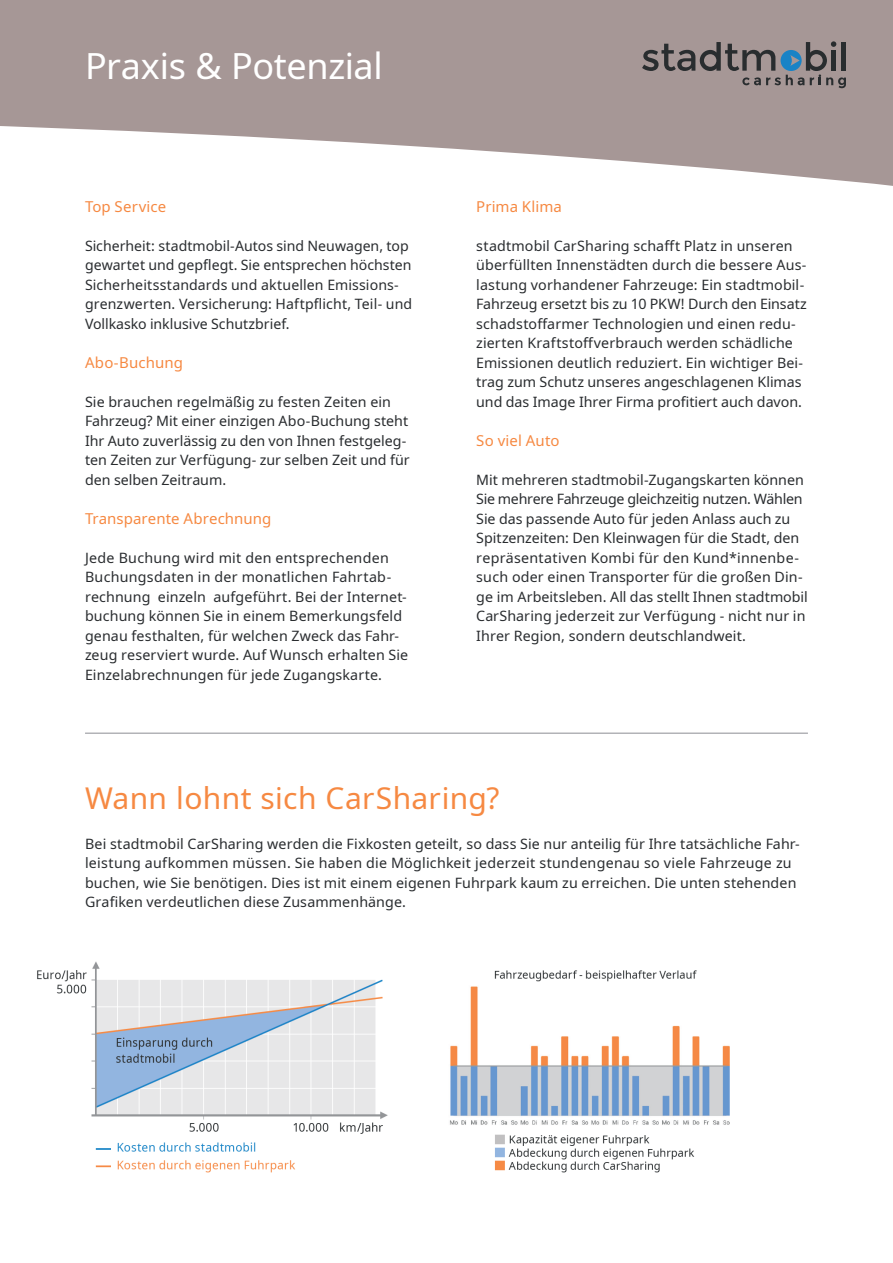
<style>
.page{position:relative;width:893px;height:1263px;background:#fff}
.page>*{position:absolute;margin:0;border:0;box-sizing:border-box;transform-origin:0 0}
.Headline_1{font:36px "Noto Sans";letter-spacing:-.01em;color:#fff}
.Headline_2{font:30px "Noto Sans";letter-spacing:.01em;color:#f68942}
.Subheadlines_Innente{font:15px "Noto Sans";letter-spacing:.005em;color:#f68942}
.Copy_Innenteil{font:14.25px/19.5px "Noto Sans";letter-spacing:.005em;color:#292c2f}
</style>
<div class="page">
<svg style="left:0;top:0;width:893px;height:186px;fill:#a69796"></svg>
<svg style="left:642px;top:41px;width:204px;height:47px;background:#847d7f"></svg>
<img style="left:37px;top:961px;width:693px;height:212px">
<hr style="left:85px;top:732px;width:723px;height:2px;background:#b2b3b7">
<p class="Headline_1" style="left:85px;top:41px;width:299px">Praxis &amp; Potenzial</p>
<p class="Subheadlines_Innente" style="left:85px;top:196px;width:83px">Top Service</p>
<p class="Copy_Innenteil" style="left:85px;top:236px;width:329px">Sicherheit: stadtmobil-Autos sind Neuwagen, top gewartet und gepflegt. Sie entsprechen höchsten Sicherheitsstandards und aktuellen Emissions&shy;grenzwerten. Versicherung: Haftpflicht, Teil- und Vollkasko inklusive Schutzbrief.</p>
<p class="Subheadlines_Innente" style="left:85px;top:352px;width:99px">Abo-Buchung</p>
<p class="Copy_Innenteil" style="left:85px;top:392px;width:326px">Sie brauchen regelmäßig zu festen Zeiten ein Fahrzeug? Mit einer einzigen Abo-Buchung steht Ihr Auto zuverlässig zu den von Ihnen festgeleg&shy;ten Zeiten zur Verfügung- zur selben Zeit und für den selben Zeitraum.</p>
<p class="Subheadlines_Innente" style="left:85px;top:508px;width:188px">Transparente Abrechnung</p>
<p class="Copy_Innenteil" style="left:85px;top:548px;width:325px">Jede Buchung wird mit den entsprechenden Buchungsdaten in der monatlichen Fahrtab&shy;rechnung einzeln aufgeführt. Bei der Internet&shy;buchung können Sie in einem Bemerkungsfeld genau festhalten, für welchen Zweck das Fahr&shy;zeug reserviert wurde. Auf Wunsch erhalten Sie Einzelabrechnungen für jede Zugangskarte.</p>
<p class="Subheadlines_Innente" style="left:476px;top:196px;width:87px">Prima Klima</p>
<p class="Copy_Innenteil" style="left:476px;top:236px;width:332px">stadtmobil CarSharing schafft Platz in unseren überfüllten Innenstädten durch die bessere Aus-</p>
<p class="Copy_Innenteil" style="left:476px;top:275px;width:329px">lastung vorhandener Fahrzeuge: Ein stadtmobil-</p>
<p class="Copy_Innenteil" style="left:476px;top:295px;width:332px">Fahrzeug ersetzt bis zu 10 PKW! Durch den Einsatz schadstoffarmer Technologien und einen redu&shy;zierten Kraftstoffverbrauch werden schädliche Emissionen deutlich reduziert. Ein wichtiger Bei-</p>
<p class="Copy_Innenteil" style="left:476px;top:373px;width:327px">trag zum Schutz unseres angeschlagenen Klimas und das Image Ihrer Firma profitiert auch davon.</p>
<p class="Subheadlines_Innente" style="left:476px;top:430px;width:85px">So viel Auto</p>
<p class="Copy_Innenteil" style="left:476px;top:470px;width:333px">Mit mehreren stadtmobil-Zugangskarten können Sie mehrere Fahrzeuge gleichzeitig nutzen. Wählen Sie das passende Auto für jeden Anlass auch zu Spitzenzeiten: Den Kleinwagen für die Stadt, den repräsentativen Kombi für den Kund*innenbe&shy;such oder einen Transporter für die großen Din&shy;ge im Arbeitsleben. All das stellt Ihnen stadtmobil CarSharing jederzeit zur Verfügung - nicht nur in Ihrer Region, sondern deutschlandweit.</p>
<p class="Headline_2" style="left:85px;top:777px;width:416px">Wann lohnt sich CarSharing?</p>
<p class="Copy_Innenteil" style="left:85px;top:834px;width:716px">Bei stadtmobil CarSharing werden die Fixkosten geteilt, so dass Sie nur anteilig für Ihre tatsächliche Fahr&shy;leistung aufkommen müssen. Sie haben die Möglichkeit jederzeit stundengenau so viele Fahrzeuge zu buchen, wie Sie benötigen. Dies ist mit einem eigenen Fuhrpark kaum zu erreichen. Die unten stehenden Grafiken verdeutlichen diese Zusammenhänge.</p>
</div>
